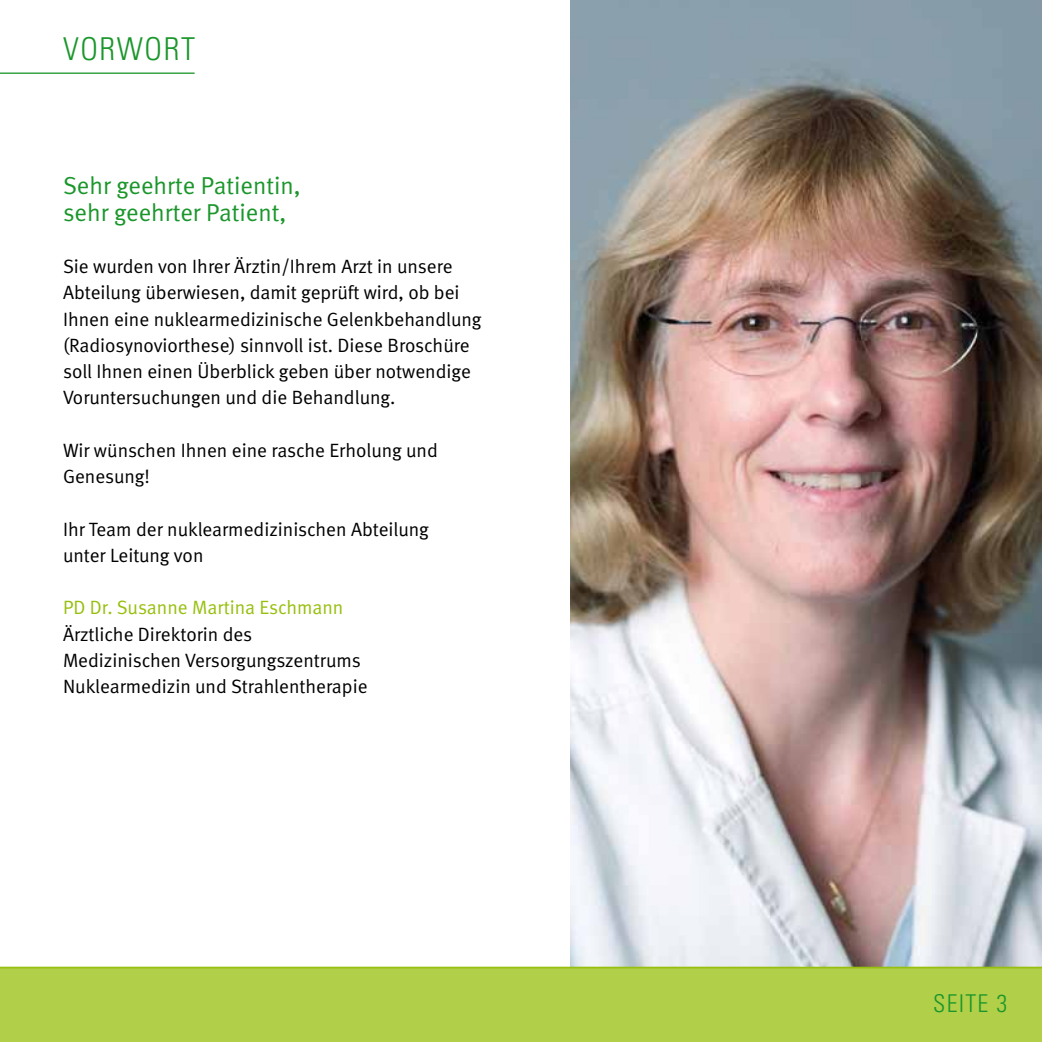
<style>
.page{position:relative;width:1042px;height:1042px;background:#fff}
.page>*{position:absolute;margin:0;border:0;box-sizing:border-box;transform-origin:0 0}
.t1{font:300 condensed 31.5px "Univers";color:#1a962b}
.t2{font:24.5px/26.2px "Meta Normal";color:#1a962b}
.t3{font:300 condensed 24.5px "Univers";letter-spacing:.05em;color:#1a962b}
.t4{font:19.25px/26.2px "Meta Normal";color:#000}
.t5{font:19.25px "Meta Normal";color:#97bf0d}
</style>
<div class="page">
<img style="left:570px;top:0;width:472px;height:966px">
<div style="left:0;top:966px;width:1042px;height:76px;background:#b1cf49"></div>
<hr style="left:0;top:73px;width:195px;height:1px;background:#1a962b">
<h1 class="t1" style="left:63px;top:30px;width:99px">VORWORT</h1>
<p class="t2" style="left:63px;top:172px;width:239px">Sehr geehrte Patientin, sehr geehrter Patient,</p>
<p class="t4" style="left:63px;top:253px;width:420px">Sie wurden von Ihrer Ärztin/Ihrem Arzt in unsere Abteilung überwiesen, damit geprüft wird, ob bei Ihnen eine nuklearmedizinische Gelenkbehandlung (Radiosynoviorthese) sinnvoll ist. Diese Broschüre soll Ihnen einen Überblick geben über notwendige Voruntersuchungen und die Behandlung.</p>
<p class="t4" style="left:63px;top:437px;width:376px">Wir wünschen Ihnen eine rasche Erholung und<br>Genesung!</p>
<p class="t4" style="left:63px;top:516px;width:367px">Ihr Team der nuklearmedizinischen Abteilung unter Leitung von</p>
<p class="t5" style="left:63px;top:596px;width:282px">PD Dr. Susanne Martina Eschmann</p>
<p class="t4" style="left:63px;top:621px;width:306px">Ärztliche Direktorin des<br>Medizinischen Versorgungszentrums<br>Nuklearmedizin und Strahlentherapie</p>
<p class="t3" style="left:933px;top:988px;width:75px">SEITE 3</p>
</div>
